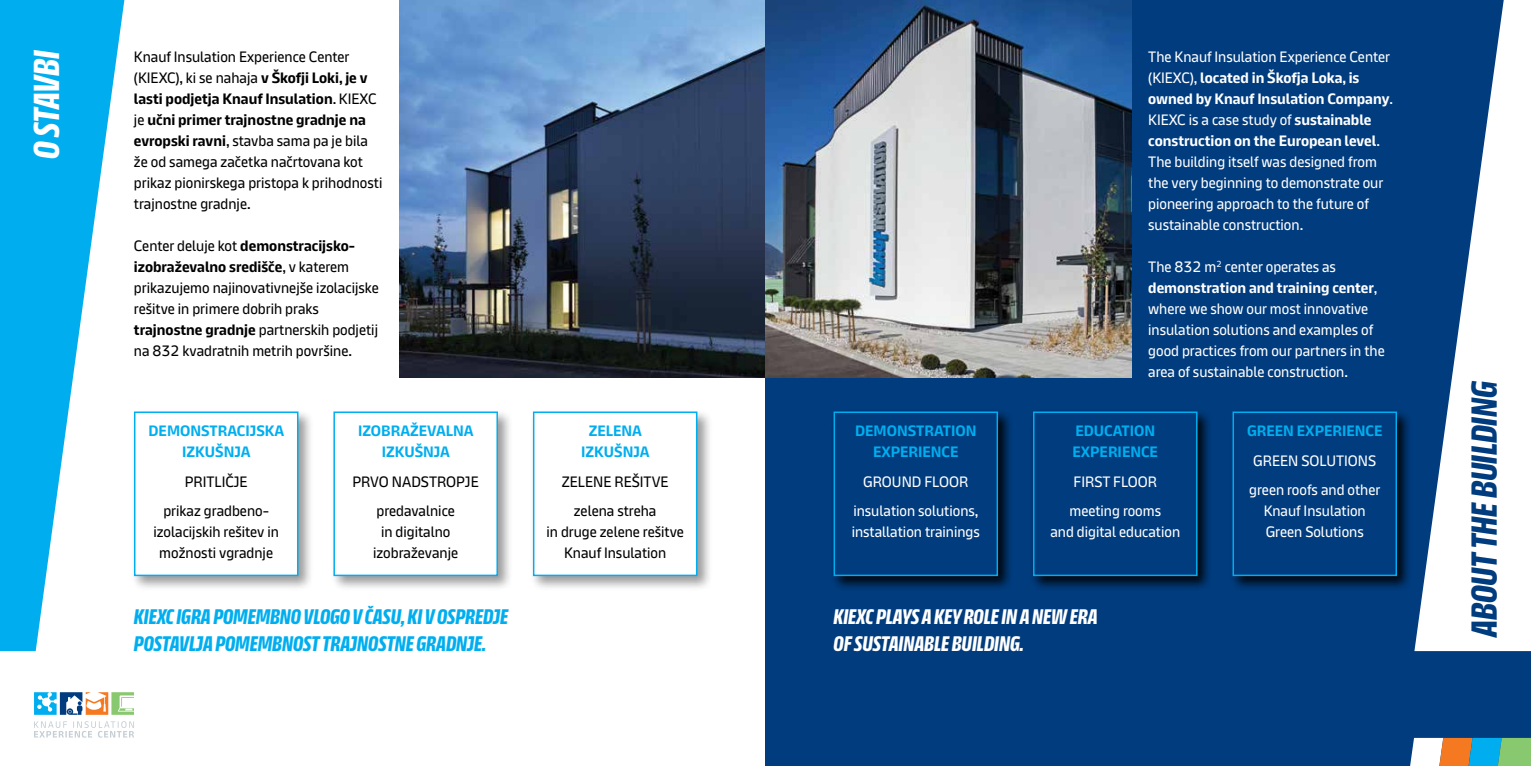
<style>
.page{position:relative;width:1531px;height:766px;background:#fff}
.page>*{position:absolute;margin:0;border:0;box-sizing:border-box;transform-origin:0 0}
.t1{font:700 36px "Knauf Head";color:#003c7e}
.t2{font:700 36px "Knauf Head";color:#fff}
.t3{font:700 21px/27px "Knauf Head";color:#00aeef}
.t4{font:700 21px/27px "Knauf Head";color:#fff}
.t5{font:15px/21px "Knauf";color:#000;text-align:center}
.t6{font:15px/21px "Knauf";color:#fff}
.t7{font:700 15px/21px "Knauf";color:#00aeef;text-align:center}
.s1{font-weight:700}
</style>
<div class="page">
<div style="left:765px;top:0;width:766px;height:765px;background:#003c7e"></div>
<img style="left:400px;top:0;width:731px;height:377px">
<svg style="left:0;top:0;width:125px;height:651px;fill:#00aeef"></svg>
<svg style="left:1414px;top:0;width:117px;height:651px;fill:#fff"></svg>
<svg style="left:1410px;top:737px;width:121px;height:28px;background:#95b49c"></svg>
<div style="left:131px;top:408px;width:182px;height:183px;background:#000;opacity:.4"></div>
<svg style="left:133px;top:410px;width:166px;height:166px"></svg>
<div style="left:330px;top:408px;width:183px;height:183px;background:#000;opacity:.4"></div>
<svg style="left:333px;top:410px;width:166px;height:166px"></svg>
<div style="left:530px;top:408px;width:182px;height:183px;background:#000;opacity:.4"></div>
<svg style="left:532px;top:410px;width:166px;height:166px"></svg>
<div style="left:830px;top:408px;width:183px;height:183px;background:#000;opacity:.9"></div>
<svg style="left:833px;top:410px;width:166px;height:166px"></svg>
<div style="left:1030px;top:408px;width:182px;height:183px;background:#000;opacity:.9"></div>
<svg style="left:1032px;top:410px;width:166px;height:166px"></svg>
<div style="left:1229px;top:408px;width:183px;height:183px;background:#000;opacity:.9"></div>
<svg style="left:1232px;top:410px;width:166px;height:166px"></svg>
<svg style="left:34px;top:692px;width:100px;height:23px"></svg>
<svg style="left:34px;top:721px;width:100px;height:16px"></svg>
<h1 class="t2" style="left:28px;top:158px;width:110px;rotate:-90deg">O STAVBI</h1>
<p class="t5" style="left:134px;top:46px;width:250px;text-align:left">Knauf Insulation Experience Center (KIEXC), ki se nahaja <span class="s1">v Škofji Loki, je v lasti podjetja Knauf Insulation</span>. KIEXC je <span class="s1">učni primer trajnostne gradnje na evropski ravni</span>, stavba sama pa je bila že od samega začetka načrtovana kot prikaz pionirskega pristopa k prihodnosti trajnostne gradnje.</p>
<p class="t5" style="left:134px;top:235px;width:246px;text-align:left">Center deluje kot <span class="s1">demonstracijsko&shy;izobraževalno središče</span>, v katerem prikazujemo najinovativnejše izolacijske rešitve in primere dobrih praks <span class="s1">trajnostne gradnje</span> partnerskih podjetij na 832 kvadratnih metrih površine.</p>
<p class="t7" style="left:149px;top:420px;width:137px">DEMONSTRACIJSKA<br>IZKUŠNJA</p>
<p class="t5" style="left:163px;top:466px;width:107px;line-height:29.5px">PRITLIČJE<br>prikaz gradbeno-</p>
<p class="t5" style="left:153px;top:521px;width:127px">izolacijskih rešitev in možnosti vgradnje</p>
<p class="t7" style="left:358px;top:420px;width:117px">IZOBRAŽEVALNA<br>IZKUŠNJA</p>
<p class="t5" style="left:353px;top:466px;width:128px;line-height:29.5px">PRVO NADSTROPJE predavalnice</p>
<p class="t5" style="left:373px;top:521px;width:87px">in digitalno izobraževanje</p>
<p class="t7" style="left:581px;top:420px;width:70px">ZELENA<br>IZKUŠNJA</p>
<p class="t5" style="left:562px;top:466px;width:108px;line-height:29.5px">ZELENE REŠITVE zelena streha</p>
<p class="t5" style="left:546px;top:521px;width:139px">in druge zelene rešitve<br>Knauf Insulation</p>
<p class="t7" style="left:855px;top:420px;width:123px">DEMONSTRATION<br>EXPERIENCE</p>
<p class="t6" style="left:853px;top:466px;width:127px;line-height:29.5px;text-align:center">GROUND FLOOR insulation solutions,</p>
<p class="t6" style="left:852px;top:521px;width:130px">installation trainings</p>
<p class="t6" style="left:1148px;top:46px;width:246px">The Knauf Insulation Experience Center (KIEXC), <span class="s1">located in Škofja Loka, is owned by Knauf Insulation Company</span>.<br>KIEXC is a case study of <span class="s1">sustainable construction on the European level</span>.<br>The building itself was designed from the very beginning to demonstrate our pioneering approach to the future of sustainable construction.</p>
<p class="t6" style="left:1148px;top:256px;width:238px">The 832 m<sup>2</sup> center operates as <span class="s1">demonstration and training center</span>, where we show our most innovative insulation solutions and examples of good practices from our partners in the area of sustainable construction.</p>
<p class="t7" style="left:1072px;top:420px;width:87px;text-align:left">EDUCATION<br>EXPERIENCE</p>
<p class="t6" style="left:1069px;top:466px;width:93px;line-height:29.5px">FIRST FLOOR meeting rooms</p>
<p class="t6" style="left:1050px;top:521px;width:131px">and digital education</p>
<p class="t7" style="left:1247px;top:420px;width:137px">GREEN EXPERIENCE</p>
<p class="t6" style="left:1249px;top:445px;width:133px;line-height:29.5px">GREEN SOLUTIONS green roofs and other</p>
<p class="t6" style="left:1263px;top:500px;width:104px">Knauf Insulation<br>Green Solutions</p>
<h2 class="t3" style="left:134px;top:603px;width:376px">KIEXC IGRA POMEMBNO VLOGO V ČASU, KI V OSPREDJE<br>POSTAVLJA POMEMBNOST TRAJNOSTNE GRADNJE.</h2>
<h2 class="t4" style="left:833px;top:603px;width:265px">KIEXC PLAYS A KEY ROLE IN A NEW ERA<br>OF SUSTAINABLE BUILDING.</h2>
<h1 class="t1" style="left:1466px;top:636px;width:257px;rotate:-90deg">ABOUT THE BUILDING</h1>
</div>
